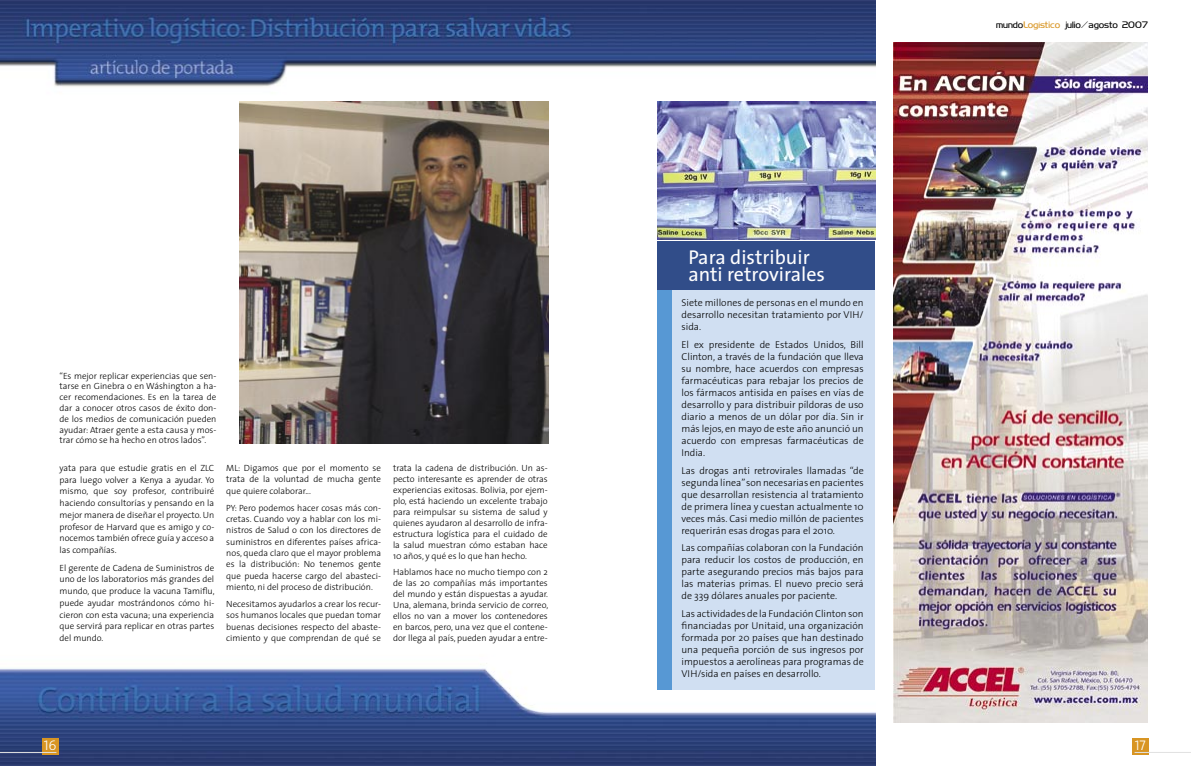
<style>
.page{position:relative;width:1191px;height:766px;background:#fff}
.page>*{position:absolute;margin:0;border:0;box-sizing:border-box;transform-origin:0 0}
.t1{font:20px/17px "The Sans";color:#fff}
.t2{font:14px "The Sans Light Caps";color:#fff}
.t3{font:300 10px/12px "The Sans";color:#000;text-align:justify}
.t4{font:300 9px/11px "The Sans";color:#000;text-align:justify}
.t5{font:300 8px "Highland Gothic";color:#000}
.s1{color:#d89523}
</style>
<div class="page">
<div style="left:1132px;top:738px;width:16px;height:16px;background:#d89523"></div>
<hr style="left:1134px;top:751px;width:57px;height:1px;background:#e1e1e1">
<img style="left:0;top:0;width:875px;height:765px">
<div style="left:657px;top:287px;width:218px;height:403px;background:#d0dff2"></div>
<div style="left:657px;top:287px;width:15px;height:403px;background:#5798d4"></div>
<img style="left:239px;top:101px;width:309px;height:342px">
<div style="left:657px;top:241px;width:218px;height:48px;background:#314d89"></div>
<div style="left:42px;top:738px;width:16px;height:16px;background:#d89523"></div>
<hr style="left:0;top:751px;width:56px;height:1px;background:#e1e1e1">
<img style="left:657px;top:101px;width:218px;height:138px">
<img style="left:893px;top:43px;width:255px;height:679px">
<p class="t4" style="left:60px;top:369px;width:158px">“Es mejor replicar experiencias que sen&shy;tarse en Ginebra o en Wáshington a ha&shy;cer recomendaciones. Es en la tarea de dar a conocer otros casos de éxito don&shy;de los medios de comunicación pueden ayudar: Atraer gente a esta causa y mos&shy;trar cómo se ha hecho en otros lados”.</p>
<p class="t4" style="left:60px;top:461px;width:156px;line-height:11.7px">yata para que estudie gratis en el ZLC para luego volver a Kenya a ayudar. Yo mismo, que soy profesor, contribuiré haciendo consultorías y pensando en la mejor manera de diseñar el proyecto. Un profesor de Harvard que es amigo y co&shy;nocemos también ofrece guía y acceso a las compañías.</p>
<p class="t4" style="left:60px;top:561px;width:157px;line-height:11.7px">El gerente de Cadena de Suministros de uno de los laboratorios más grandes del mundo, que produce la vacuna Tamiflu, puede ayudar mostrándonos cómo hi&shy;cieron con esta vacuna; una experiencia que servirá para replicar en otras partes del mundo.</p>
<p class="t4" style="left:226px;top:462px;width:156px;line-height:11.3px">ML: Digamos que por el momento se trata de la voluntad de mucha gente que quiere colaborar...</p>
<p class="t4" style="left:226px;top:501px;width:156px;line-height:11.3px">PY: Pero podemos hacer cosas más con&shy;cretas. Cuando voy a hablar con los mi&shy;nistros de Salud o con los directores de suministros en diferentes países africa&shy;nos, queda claro que el mayor problema es la distribución: No tenemos gente que pueda hacerse cargo del abasteci&shy;miento, ni del proceso de distribución.</p>
<p class="t4" style="left:226px;top:598px;width:156px;line-height:11.3px">Necesitamos ayudarlos a crear los recur&shy;sos humanos locales que puedan tomar buenas decisiones respecto del abaste&shy;cimiento y que comprendan de qué se</p>
<p class="t4" style="left:393px;top:462px;width:156px">trata la cadena de distribución. Un as&shy;pecto interesante es aprender de otras experiencias exitosas. Bolivia, por ejem&shy;plo, está haciendo un excelente trabajo para reimpulsar su sistema de salud y quienes ayudaron al desarrollo de infra&shy;estructura logística para el cuidado de la salud muestran cómo estaban hace 10 años, y qué es lo que han hecho.</p>
<p class="t4" style="left:393px;top:566px;width:157px">Hablamos hace no mucho tiempo con 2 de las 20 compañías más importantes del mundo y están dispuestas a ayudar.<br>Una, alemana, brinda servicio de correo, ellos no van a mover los contenedores en barcos, pero, una vez que el contene&shy;dor llega al país, pueden ayudar a entre-</p>
<h2 class="t2" style="left:44px;top:733px;width:14px">16</h2>
<h1 class="t1" style="left:688px;top:248px;width:138px">Para distribuir anti retrovirales</h1>
<p class="t3" style="left:681px;top:296px;width:184px">Siete millones de personas en el mundo en desarrollo necesitan tratamiento por VIH/ sida.</p>
<p class="t3" style="left:681px;top:338px;width:184px">El ex presidente de Estados Unidos, Bill Clinton, a través de la fundación que lleva su nombre, hace acuerdos con empresas farmacéuticas para rebajar los precios de los fármacos antisida en países en vías de desarrollo y para distribuir píldoras de uso diario a menos de un dólar por día. Sin ir más lejos, en mayo de este año anunció un acuerdo con empresas farmacéuticas de India.</p>
<p class="t3" style="left:681px;top:464px;width:184px">Las drogas anti retrovirales llamadas “de segunda línea” son necesarias en pacientes que desarrollan resistencia al tratamiento de primera línea y cuestan actualmente 10 veces más. Casi medio millón de pacientes requerirán esas drogas para el 2010.</p>
<p class="t3" style="left:681px;top:541px;width:184px">Las compañías colaboran con la Fundación para reducir los costos de producción, en parte asegurando precios más bajos para las materias primas. El nuevo precio será de 339 dólares anuales por paciente.</p>
<p class="t3" style="left:681px;top:607px;width:184px">Las actividades de la Fundación Clinton son financiadas por Unitaid, una organización formada por 20 países que han destinado una pequeña porción de sus ingresos por impuestos a aerolíneas para programas de VIH/sida en países en desarrollo.</p>
<p class="t5" style="left:996px;top:20px;width:153px">mundo<span class="s1">Logístico</span> julio/agosto 2007</p>
<h2 class="t2" style="left:1134px;top:733px;width:13px">17</h2>
</div>
